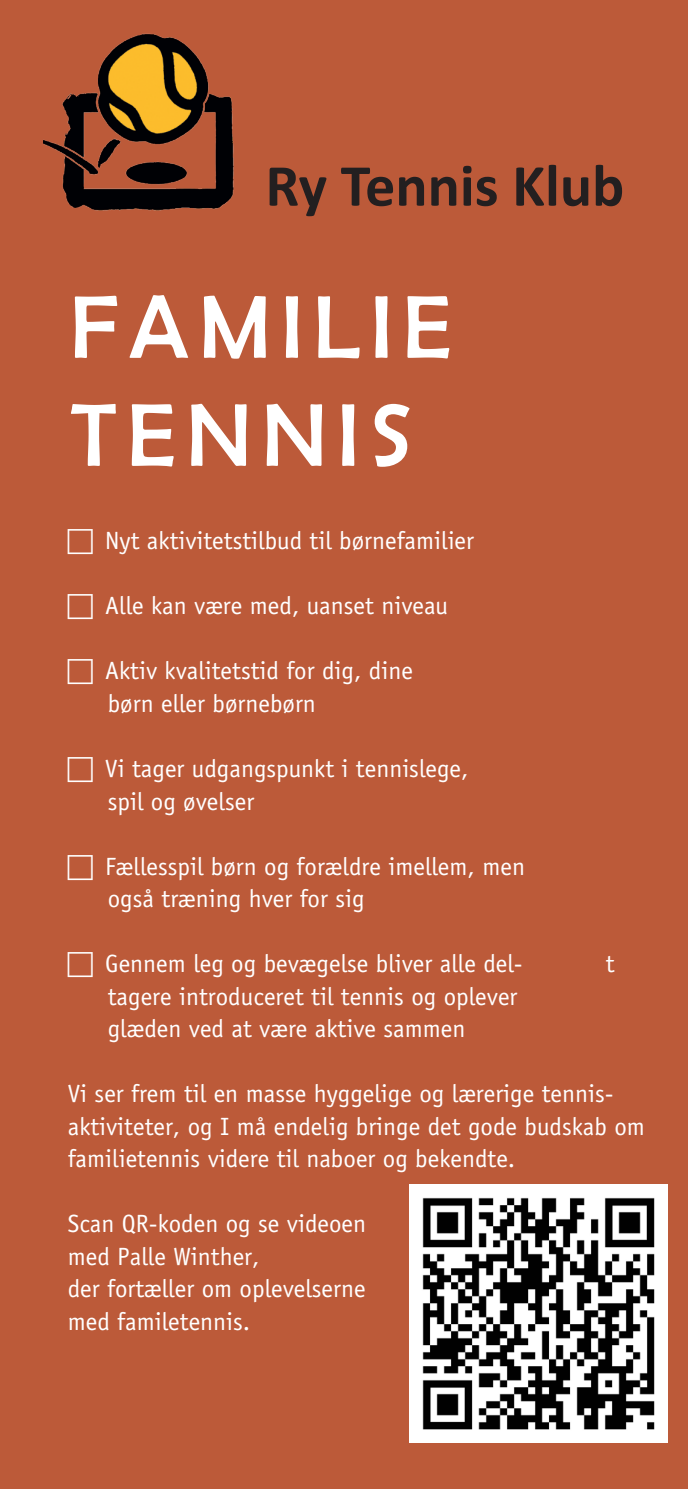
<style>
.page{position:relative;width:688px;height:1489px;background:#fff}
.page>*{position:absolute;margin:0;border:0;box-sizing:border-box;transform-origin:0 0}
.t1{font:90px "Berlin Sans FB";letter-spacing:.12em;color:#fff}
.t2{font:700 60px "Calibri";color:#231f20}
.t3{font:25px/32.5px "Officina Sans";color:#fff}
</style>
<div class="page">
<div style="left:0;top:0;width:687px;height:1488px;background:#bc5a39"></div>
<img style="left:409px;top:1184px;width:258px;height:258px">
<img style="left:43px;top:33px;width:191px;height:178px">
<p class="t2" style="left:265px;top:147px;width:360px">Ry Tennis Klub</p>
<p class="t1" style="left:70px;top:277px;width:382px">FAMILIE</p>
<p class="t1" style="left:70px;top:385px;width:343px">TENNIS</p>
<p class="t3" style="left:105px;top:524px;width:370px">Nyt aktivitetstilbud til børnefamilier</p>
<p class="t3" style="left:105px;top:589px;width:344px">Alle kan være med, uanset niveau</p>
<p class="t3" style="left:105px;top:654px;width:309px">Aktiv kvalitetstid for dig, dine</p>
<p class="t3" style="left:108px;top:687px;width:209px">børn eller børnebørn</p>
<p class="t3" style="left:105px;top:752px;width:365px">Vi tager udgangspunkt i tennislege,</p>
<p class="t3" style="left:108px;top:784px;width:148px">spil og øvelser</p>
<p class="t3" style="left:105px;top:849px;width:421px">Fællesspil børn og forældre imellem, men også træning hver for sig</p>
<p class="t3" style="left:105px;top:947px;width:419px">Gennem leg og bevægelse bliver alle del-</p>
<p class="t3" style="left:605px;top:947px;width:10px">t</p>
<p class="t3" style="left:108px;top:979px;width:411px">tagere introduceret til tennis og oplever glæden ved at være aktive sammen</p>
<p class="t3" style="left:68px;top:1077px;width:578px">Vi ser frem til en masse hyggelige og lærerige tennis&shy;aktiviteter, og I må endelig bringe det gode budskab om familietennis videre til naboer og bekendte.</p>
<p class="t3" style="left:68px;top:1207px;width:300px">Scan QR-koden og se videoen</p>
<p class="t3" style="left:68px;top:1239px;width:193px">med Palle Winther,</p>
<p class="t3" style="left:68px;top:1272px;width:299px">der fortæller om oplevelserne</p>
<p class="t3" style="left:68px;top:1304px;width:184px">med familetennis.</p>
</div>
